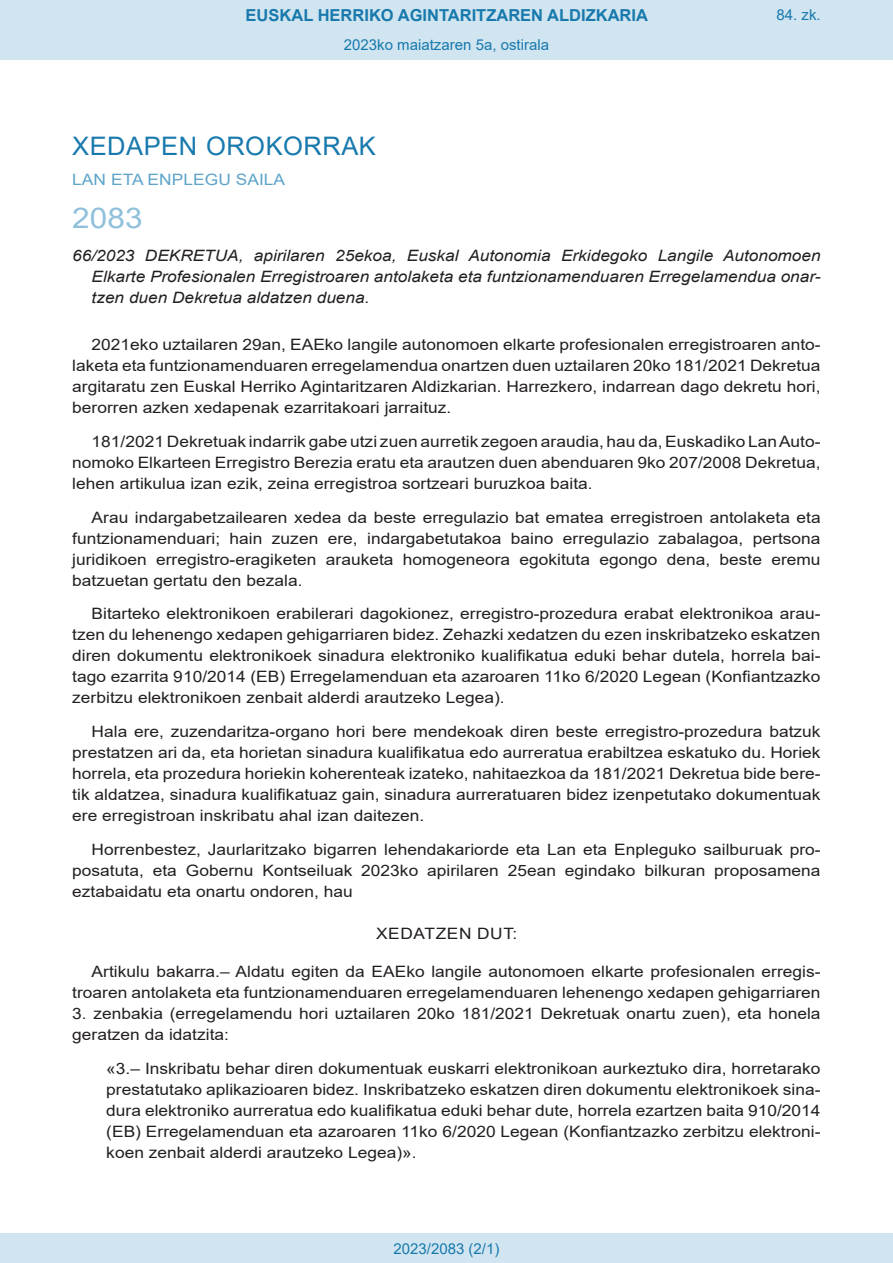
<style>
.page{position:relative;width:893px;height:1263px;background:#fff}
.page>*{position:absolute;margin:0;border:0;box-sizing:border-box;transform-origin:0 0}
.BOPVOrden{font:28.5px "Arial";color:#90c0db;scale:1.11 1}
.BOPVSeccion{font:25.5px "Arial";letter-spacing:.02em;color:#1879ad}
.t1{font:700 16.5px "Arial";color:#1879ad}
.BOPVDetalle{font:15.6px/21px "Arial";color:#231f20;text-align:justify;scale:1.11 1}
.BOPVDetalle1{font:15.6px/21px "Arial";color:#231f20;text-align:justify;scale:1.11 1}
.BOPVTitulo{font:italic 15.6px/21px "Arial";color:#231f20;text-align:justify;scale:1.09 1}
.BOPVOrganismo{font:15.6px "Arial";letter-spacing:.005em;color:#5ea4ca;scale:1.11 1}
.BOPVClave{font:15.6px "Arial";letter-spacing:.035em;color:#231f20;scale:1.11 1}
.Paginacion_Centro{font:15px "Arial";color:#1879ad}
</style>
<div class="page">
<div style="left:0;top:0;width:893px;height:60px;background:#d0e5f0"></div>
<div style="left:0;top:1233px;width:893px;height:30px;background:#d0e5f0"></div>
<p class="t1" style="left:246px;top:3px;width:404px">EUSKAL HERRIKO AGINTARITZAREN ALDIZKARIA</p>
<p class="Paginacion_Centro" style="left:344px;top:35px;width:207px">2023ko maiatzaren 5a, ostirala</p>
<p class="Paginacion_Centro" style="left:776px;top:5px;width:46px">84. zk.</p>
<p class="BOPVSeccion" style="left:72px;top:128px;width:305px">XEDAPEN OROKORRAK</p>
<p class="BOPVOrganismo" style="left:72px;top:169px;width:193px">LAN ETA ENPLEGU SAILA</p>
<p class="BOPVOrden" style="left:72px;top:198px;width:65px">2083</p>
<p class="BOPVTitulo" style="left:92px;top:246px;width:670px;text-indent:-19px">66/2023 DEKRETUA, apirilaren 25ekoa, Euskal Autonomia Erkidegoko Langile Autonomoen Elkarte Profesionalen Erregistroaren antolaketa eta funtzionamenduaren Erregelamendua onar&shy;tzen duen Dekretua aldatzen duena.</p>
<p class="BOPVDetalle" style="left:72px;top:334px;width:676px;text-indent:19px">2021eko uztailaren 29an, EAEko langile autonomoen elkarte profesionalen erregistroaren anto&shy;laketa eta funtzionamenduaren erregelamendua onartzen duen uztailaren 20ko 181/2021 Dekretua argitaratu zen Euskal Herriko Agintaritzaren Aldizkarian. Harrezkero, indarrean dago dekretu hori, berorren azken xedapenak ezarritakoari jarraituz.</p>
<p class="BOPVDetalle" style="left:72px;top:431px;width:676px;text-indent:19px">181/2021 Dekretuak indarrik gabe utzi zuen aurretik zegoen araudia, hau da, Euskadiko Lan Auto&shy;nomoko Elkarteen Erregistro Berezia eratu eta arautzen duen abenduaren 9ko 207/2008 Dekretua, lehen artikulua izan ezik, zeina erregistroa sortzeari buruzkoa baita.</p>
<p class="BOPVDetalle" style="left:72px;top:506px;width:676px;text-indent:19px">Arau indargabetzailearen xedea da beste erregulazio bat ematea erregistroen antolaketa eta funtzionamenduari; hain zuzen ere, indargabetutakoa baino erregulazio zabalagoa, pertsona juridikoen erregistro-eragiketen arauketa homogeneora egokituta egongo dena, beste eremu batzuetan gertatu den bezala.</p>
<p class="BOPVDetalle" style="left:72px;top:603px;width:676px;text-indent:19px">Bitarteko elektronikoen erabilerari dagokionez, erregistro-prozedura erabat elektronikoa arau&shy;tzen du lehenengo xedapen gehigarriaren bidez. Zehazki xedatzen du ezen inskribatzeko eskatzen diren dokumentu elektronikoek sinadura elektroniko kualifikatua eduki behar dutela, horrela bai&shy;tago ezarrita 910/2014 (EB) Erregelamenduan eta azaroaren 11ko 6/2020 Legean (Konfiantzazko zerbitzu elektronikoen zenbait alderdi arautzeko Legea).</p>
<p class="BOPVDetalle" style="left:72px;top:721px;width:676px;text-indent:19px">Hala ere, zuzendaritza-organo hori bere mendekoak diren beste erregistro-prozedura batzuk prestatzen ari da, eta horietan sinadura kualifikatua edo aurreratua erabiltzea eskatuko du. Horiek horrela, eta prozedura horiekin koherenteak izateko, nahitaezkoa da 181/2021 Dekretua bide bere&shy;tik aldatzea, sinadura kualifikatuaz gain, sinadura aurreratuaren bidez izenpetutako dokumentuak ere erregistroan inskribatu ahal izan daitezen.</p>
<p class="BOPVDetalle" style="left:72px;top:839px;width:676px;text-indent:19px">Horrenbestez, Jaurlaritzako bigarren lehendakariorde eta Lan eta Enpleguko sailburuak pro&shy;posatuta, eta Gobernu Kontseiluak 2023ko apirilaren 25ean egindako bilkuran proposamena eztabaidatu eta onartu ondoren, hau</p>
<p class="BOPVClave" style="left:376px;top:923px;width:129px">XEDATZEN DUT:</p>
<p class="BOPVDetalle" style="left:72px;top:961px;width:676px;text-align:right">Artikulu bakarra.– Aldatu egiten da EAEko langile autonomoen elkarte profesionalen erregis&shy;troaren antolaketa eta funtzionamenduaren erregelamenduaren lehenengo xedapen gehigarriaren</p>
<p class="BOPVDetalle" style="left:72px;top:1003px;width:676px">3. zenbakia (erregelamendu hori uztailaren 20ko 181/2021 Dekretuak onartu zuen), eta honela geratzen da idatzita:</p>
<p class="BOPVDetalle1" style="left:106px;top:1058px;width:645px">«3.– Inskribatu behar diren dokumentuak euskarri elektronikoan aurkeztuko dira, horretarako prestatutako aplikazioaren bidez. Inskribatzeko eskatzen diren dokumentu elektronikoek sina&shy;dura elektroniko aurreratua edo kualifikatua eduki behar dute, horrela ezartzen baita 910/2014 (EB) Erregelamenduan eta azaroaren 11ko 6/2020 Legean (Konfiantzazko zerbitzu elektroni&shy;koen zenbait alderdi arautzeko Legea)».</p>
<p class="Paginacion_Centro" style="left:393px;top:1238px;width:107px">2023/2083 (2/1)</p>
</div>
